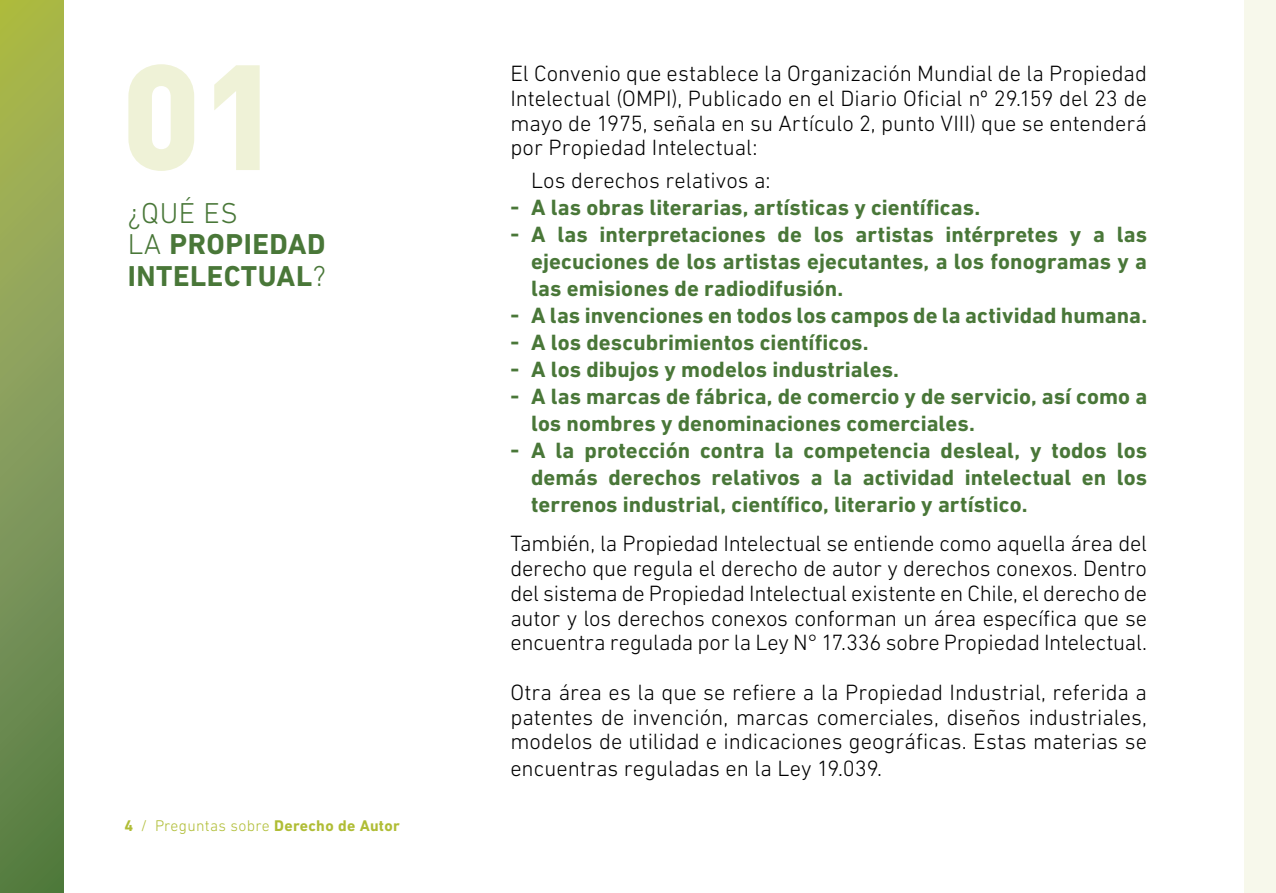
<style>
.page{position:relative;width:1276px;height:893px;background:#fff}
.page>*{position:absolute;margin:0;border:0;box-sizing:border-box;transform-origin:0 0}
.t1{font:700 29.25px/31.5px "DIN Next LT Pro";letter-spacing:.02em;color:#497738}
.t2{font:300 22.5px/24.8px "DIN Next LT Pro";letter-spacing:-.005em;color:#000;text-align:justify}
.t3{font:700 22.5px/27px "DIN Next LT Pro";letter-spacing:.005em;color:#497738}
.t4{font:700 15.75px "DIN Next LT Pro";color:#b0bd36}
.s1{font-weight:300}
</style>
<div class="page">
<svg style="left:0;top:0;width:64px;height:893px"></svg>
<div style="left:1244px;top:0;width:32px;height:893px;background:#f7f8eb"></div>
<svg style="left:128px;top:64px;width:132px;height:107px"></svg>
<h1 class="t1" style="left:128px;top:197px;width:200px"><span class="s1">¿qu é es<br>la</span> propiedad intelectual<span class="s1">?</span></h1>
<p class="t4" style="left:124px;top:816px;width:277px">4 <span class="s1">/ Preguntas sobre</span> Derecho de Autor</p>
<p class="t2" style="left:510px;top:61px;width:638px">El Convenio que establece la Organización Mundial de la Propiedad I ntelectual (OM PI), Publicado en el Diario Oficial nº 29.159 del 23 de mayo de 1975, señala en su Artículo 2, punto viii) que se entenderá por Propiedad I ntelectual:</p>
<p class="t3" style="left:510px;top:192px;width:10px">- -</p>
<p class="t3" style="left:510px;top:300px;width:10px;text-align:justify">- - - -</p>
<p class="t3" style="left:510px;top:435px;width:10px">-</p>
<p class="t2" style="left:531px;top:167px;width:241px">Los derechos relativos a:</p>
<p class="t3" style="left:531px;top:193px;width:617px">A las obras literarias, artísticas y científicas.<br>A las interpretaciones de los artistas intérpretes y a las ejecuciones de los artistas ejecutantes, a los fonogramas y a las emisiones de radiodifusión.<br>A las invenciones en todos los campos de la actividad humana.<br>A los descubrimientos científicos.<br>A los dibujos y modelos industriales.<br>A las marcas de fábrica, de comercio y de servicio, así como a los nombres y denominaciones comerciales.<br>A la protección contra la competencia desleal, y todos los demás derechos relativos a la actividad intelectual en los terrenos industrial, científico, literario y artístico.</p>
<p class="t2" style="left:510px;top:531px;width:638px">También, la Propiedad I ntelectual se entiende como aquella área del derecho que regula el derecho de autor y derechos conexos. Dentro del sistema de Propiedad I ntelectual existente en Chile, el derecho de autor y los derechos conexos conforman un área específica que se encuentra regulada por la Ley N° 17.336 sobre Propiedad I ntelectual.</p>
<p class="t2" style="left:510px;top:680px;width:638px">Otra área es la que se refiere a la Propiedad I ndustrial, referida a patentes de invención, marcas comerciales, diseños industriales, modelos de utilidad e indicaciones geográficas. Estas materias se</p>
<p class="t2" style="left:510px;top:756px;width:373px">encuentras reguladas en la Ley 19.039.</p>
</div>
